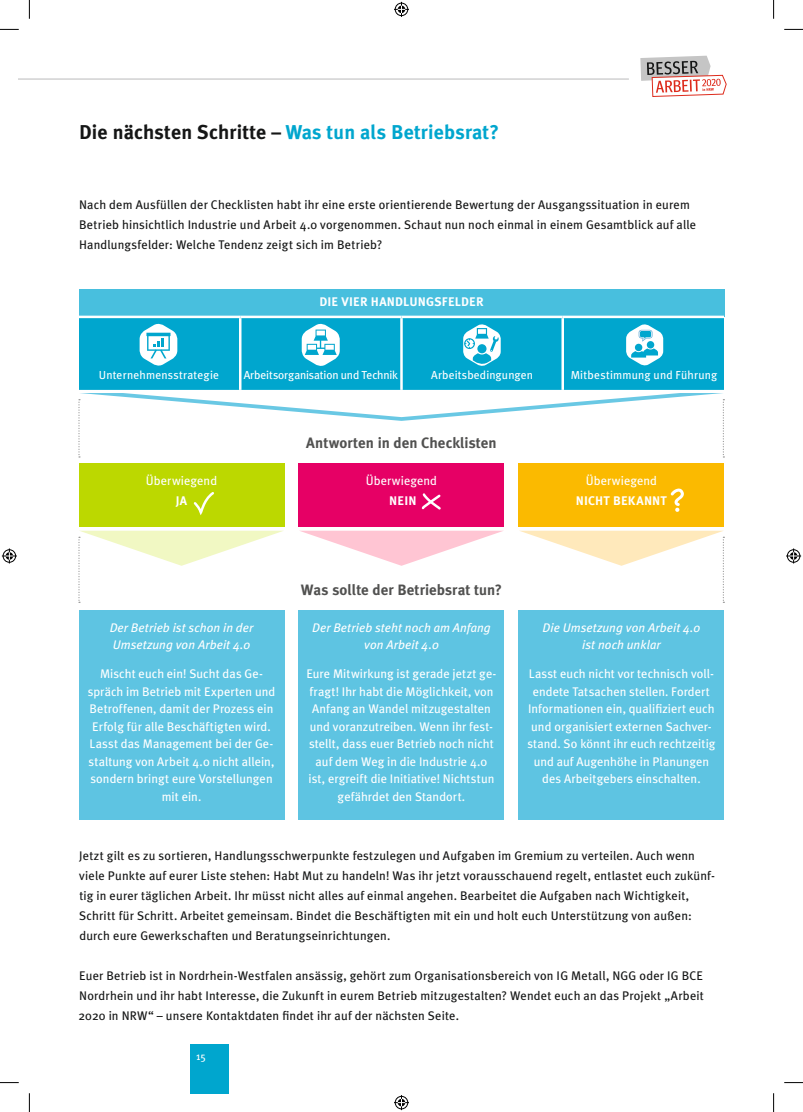
<style>
.page{position:relative;width:803px;height:1112px;background:#fff}
.page>*{position:absolute;margin:0;border:0;box-sizing:border-box;transform-origin:0 0}
.t1{font:700 20px "Meta Plus";letter-spacing:.01em;color:#00a6ce}
.t2{font:700 15px "Meta Plus";letter-spacing:.005em;color:#515150}
.t3{font:12.5px/20px "Meta Plus";letter-spacing:.015em;color:#151616}
.t4{font:12.5px/17.5px "Meta Plus";letter-spacing:.005em;color:#fff;text-align:center}
.t5{font:italic 12.5px/17.5px "Meta Plus";letter-spacing:.005em;color:#fff;text-align:center}
.t6{font:700 12.5px "Meta Plus";letter-spacing:.01em;color:#fff}
.t7{font:11.62px "Meta Plus";letter-spacing:.01em;color:#fff}
.t8{font:11.62px "Meta Plus";letter-spacing:-.01em;color:#fff}
.t9{font:10.62px "Meta Plus";color:#fff}
.s1{color:#151616}
</style>
<div class="page">
<hr style="left:19px;top:79px;width:610px;height:1px;background:#bababb">
<svg style="left:640px;top:56px;width:87px;height:41px"></svg>
<div style="left:190px;top:1043px;width:38px;height:49px;background:#00a6ce"></div>
<div style="left:79px;top:289px;width:645px;height:28px;background:#48bfde"></div>
<div style="left:79px;top:318px;width:645px;height:69px;background:#00a6ce"></div>
<hr style="left:239px;top:318px;width:2px;height:72px;background:#fff">
<hr style="left:400px;top:318px;width:3px;height:72px;background:#fff">
<hr style="left:561px;top:318px;width:3px;height:72px;background:#fff">
<hr style="left:79px;top:315px;width:161px;height:3px;background:#fff">
<hr style="left:240px;top:315px;width:161px;height:3px;background:#fff">
<hr style="left:401px;top:315px;width:162px;height:3px;background:#fff">
<hr style="left:563px;top:315px;width:161px;height:3px;background:#fff">
<div style="left:79px;top:463px;width:205px;height:63px;background:#bcd800"></div>
<div style="left:79px;top:609px;width:205px;height:210px;background:#5ec4e2"></div>
<div style="left:299px;top:463px;width:205px;height:63px;background:#e60065"></div>
<div style="left:299px;top:609px;width:205px;height:210px;background:#5ec4e2"></div>
<div style="left:519px;top:463px;width:205px;height:63px;background:#fbba00"></div>
<div style="left:519px;top:609px;width:205px;height:210px;background:#5ec4e2"></div>
<svg style="left:299px;top:530px;width:205px;height:35px"></svg>
<svg style="left:78px;top:530px;width:206px;height:72px"></svg>
<svg style="left:78px;top:387px;width:647px;height:70px"></svg>
<svg style="left:519px;top:530px;width:205px;height:72px"></svg>
<svg style="left:140px;top:322px;width:37px;height:45px"></svg>
<svg style="left:302px;top:322px;width:38px;height:45px"></svg>
<svg style="left:193px;top:492px;width:21px;height:24px"></svg>
<svg style="left:421px;top:493px;width:20px;height:17px"></svg>
<svg style="left:671px;top:488px;width:13px;height:23px"></svg>
<svg style="left:626px;top:323px;width:37px;height:43px"></svg>
<svg style="left:463px;top:323px;width:38px;height:44px"></svg>
<svg style="left:0;top:29px;width:19px;height:1px"></svg>
<svg style="left:784px;top:29px;width:19px;height:1px"></svg>
<svg style="left:0;top:1082px;width:19px;height:1px"></svg>
<svg style="left:784px;top:1082px;width:19px;height:1px"></svg>
<svg style="left:29px;top:0;width:1px;height:19px"></svg>
<svg style="left:29px;top:1093px;width:1px;height:18px"></svg>
<svg style="left:773px;top:0;width:1px;height:19px"></svg>
<svg style="left:773px;top:1093px;width:1px;height:18px"></svg>
<svg style="left:394px;top:2px;width:15px;height:15px"></svg>
<svg style="left:394px;top:1095px;width:15px;height:14px"></svg>
<svg style="left:2px;top:548px;width:15px;height:15px"></svg>
<svg style="left:786px;top:548px;width:15px;height:15px"></svg>
<h1 class="t1" style="left:79px;top:121px;width:422px"><span class="s1">Die nächsten Schritte –</span> Was tun als Betriebsrat?</h1>
<p class="t3" style="left:79px;top:195px;width:619px">Nach dem Ausfüllen der Checklisten habt ihr eine erste orientierende Bewertung der Ausgangssituation in eurem<br>Betrieb hinsichtlich Industrie und Arbeit 4.0 vorgenommen. Schaut nun noch einmal in einem Gesamtblick auf alle<br>Handlungsfelder: Welche Tendenz zeigt sich im Betrieb?</p>
<p class="t6" style="left:319px;top:294px;width:166px">DIE VIER HANDLUNGSFELDER</p>
<p class="t7" style="left:99px;top:368px;width:122px">Unternehmensstrategie</p>
<p class="t8" style="left:244px;top:368px;width:156px">Arbeitsorganisation und Technik</p>
<p class="t7" style="left:431px;top:368px;width:103px">Arbeitsbedingungen</p>
<p class="t7" style="left:571px;top:368px;width:148px">Mitbestimmung und Führung</p>
<p class="t4" style="left:146px;top:472px;width:73px">Überwiegend</p>
<p class="t6" style="left:176px;top:493px;width:13px">JA</p>
<p class="t2" style="left:306px;top:434px;width:192px">Antworten in den Checklisten</p>
<p class="t4" style="left:366px;top:472px;width:73px">Überwiegend</p>
<p class="t6" style="left:389px;top:493px;width:29px">NEIN</p>
<p class="t4" style="left:586px;top:472px;width:73px">Überwiegend</p>
<p class="t6" style="left:576px;top:493px;width:93px">NICHT BEKANNT</p>
<p class="t5" style="left:110px;top:618px;width:145px;text-align:left">Der Betrieb ist schon in der<br>Umsetzung von Arbeit 4.0</p>
<p class="t4" style="left:88px;top:664px;width:189px">Mischt euch ein! Sucht das Ge&shy;spräch im Betrieb mit Experten und<br>Betroffenen, damit der Prozess ein<br>Erfolg für alle Beschäftigten wird.<br>Lasst das Management bei der Ge&shy;staltung von Arbeit 4.0 nicht allein, sondern bringt eure Vorstellungen mit ein.</p>
<p class="t2" style="left:301px;top:580px;width:203px">Was sollte der Betriebsrat tun?</p>
<p class="t5" style="left:312px;top:618px;width:180px">Der Betrieb steht noch am Anfang von Arbeit 4.0</p>
<p class="t4" style="left:306px;top:664px;width:192px">Eure Mitwirkung ist gerade jetzt ge&shy;fragt! Ihr habt die Möglichkeit, von Anfang an Wandel mitzugestalten und voranzutreiben. Wenn ihr fest&shy;stellt, dass euer Betrieb noch nicht auf dem Weg in die Industrie 4.0 ist, ergreift die Initiative! Nichtstun gefährdet den Standort.</p>
<p class="t5" style="left:542px;top:618px;width:159px">Die Umsetzung von Arbeit 4.0 ist noch unklar</p>
<p class="t4" style="left:527px;top:664px;width:190px">Lasst euch nicht vor technisch voll&shy;endete Tatsachen stellen. Fordert Informationen ein, qualifiziert euch und organisiert externen Sachver&shy;stand. So könnt ihr euch rechtzeitig und auf Augenhöhe in Planungen des Arbeitgebers einschalten.</p>
<p class="t3" style="left:79px;top:845px;width:637px">Jetzt gilt es zu sortieren, Handlungsschwerpunkte festzulegen und Aufgaben im Gremium zu verteilen. Auch wenn viele Punkte auf eurer Liste stehen: Habt Mut zu handeln! Was ihr jetzt vorausschauend regelt, entlastet euch zukünf&shy;tig in eurer täglichen Arbeit. Ihr müsst nicht alles auf einmal angehen. -Bearbeitet die Aufgaben nach Wichtigkeit, Schritt für Schritt. Arbeitet gemeinsam. Bindet die Beschäftigten mit ein und holt euch Unterstützung von außen: durch eure Gewerkschaften und -Beratungseinrichtungen.</p>
<p class="t3" style="left:79px;top:965px;width:627px;text-align:justify">Euer Betrieb ist in Nordrhein-Westfalen ansässig, gehört zum Organisationsbereich von IG Metall, NGG oder IG BCE Nordrhein und ihr habt Interesse, die Zukunft in eurem Betrieb mitzugestalten? Wendet euch an das Projekt „Arbeit 2020 in NRW“ – unsere Kontaktdaten findet ihr auf der nächsten Seite.</p>
<p class="t9" style="left:196px;top:1049px;width:11px">15</p>
</div>
